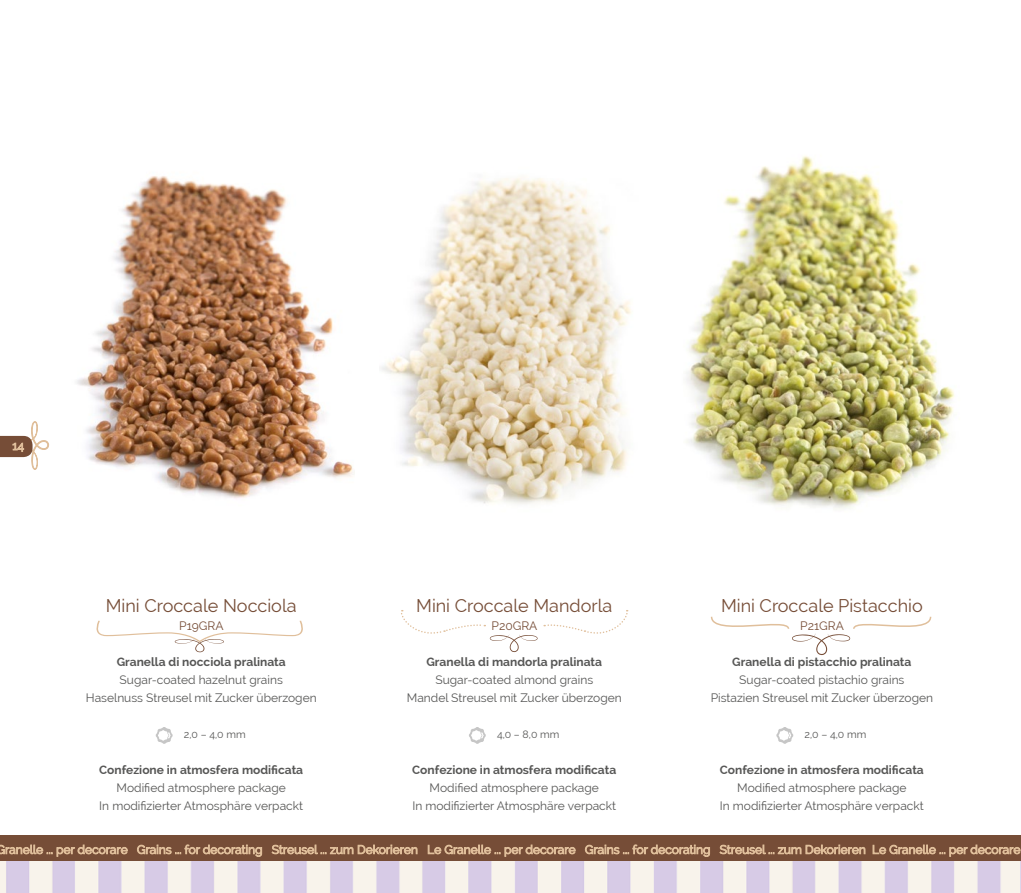
<style>
.page{position:relative;width:1021px;height:893px;background:#fff}
.page>*{position:absolute;margin:0;border:0;box-sizing:border-box;transform-origin:0 0}
.t1{font:18px "Raleway";color:#764d37}
.t2{font:12px/18px "Raleway";color:#575756;text-align:center}
.t3{font:700 12px "Raleway";color:#575756}
.t4{font:12px "Raleway";color:#764d37}
.t5{font:10.5px "Raleway";color:#575756}
</style>
<div class="page">
<img style="left:686px;top:156px;width:269px;height:353px">
<img style="left:381px;top:177px;width:250px;height:327px">
<img style="left:77px;top:176px;width:277px;height:323px">
<img style="left:0;top:860px;width:1021px;height:33px">
<div style="left:0;top:835px;width:1020px;height:26px;background:#764d37"></div>
<svg style="left:0;top:844px;width:128px;height:13px"></svg>
<svg style="left:137px;top:844px;width:125px;height:13px"></svg>
<svg style="left:271px;top:844px;width:146px;height:11px"></svg>
<svg style="left:428px;top:844px;width:147px;height:13px"></svg>
<svg style="left:585px;top:844px;width:125px;height:13px"></svg>
<svg style="left:719px;top:844px;width:146px;height:11px"></svg>
<svg style="left:872px;top:844px;width:148px;height:13px"></svg>
<svg style="left:0;top:421px;width:49px;height:48px"></svg>
<svg style="left:710px;top:616px;width:222px;height:39px"></svg>
<svg style="left:544px;top:610px;width:84px;height:24px"></svg>
<svg style="left:401px;top:610px;width:136px;height:42px"></svg>
<svg style="left:96px;top:621px;width:207px;height:31px"></svg>
<svg style="left:155px;top:727px;width:18px;height:17px"></svg>
<svg style="left:469px;top:727px;width:17px;height:17px"></svg>
<svg style="left:776px;top:727px;width:17px;height:17px"></svg>
<h1 class="t1" style="left:106px;top:595px;width:192px">Mini Croccale Nocciola</h1>
<p class="t4" style="left:179px;top:619px;width:46px">P19GRA</p>
<p class="t3" style="left:117px;top:655px;width:170px">Granella di nocciola pralinata</p>
<p class="t2" style="left:86px;top:671px;width:232px">Sugar-coated hazelnut grains<br>Haselnuss Streusel mit Zucker überzogen</p>
<h1 class="t1" style="left:416px;top:595px;width:198px">Mini Croccale Mandorla</h1>
<p class="t4" style="left:491px;top:619px;width:47px">P20GRA</p>
<p class="t3" style="left:426px;top:655px;width:177px">Granella di mandorla pralinata</p>
<p class="t2" style="left:407px;top:671px;width:216px">Sugar-coated almond grains<br>Mandel Streusel mit Zucker überzogen</p>
<h1 class="t1" style="left:721px;top:595px;width:203px">Mini Croccale Pistacchio</h1>
<p class="t4" style="left:800px;top:619px;width:45px">P21GRA</p>
<p class="t3" style="left:732px;top:655px;width:181px">Granella di pistacchio pralinata</p>
<p class="t2" style="left:710px;top:671px;width:224px">Sugar-coated pistachio grains<br>Pistazien Streusel mit Zucker überzogen</p>
<p class="t5" style="left:184px;top:728px;width:63px">2,0 – 4,0 mm</p>
<p class="t5" style="left:497px;top:728px;width:64px">4,0 – 8,0 mm</p>
<p class="t5" style="left:804px;top:728px;width:63px">2,0 – 4,0 mm</p>
<p class="t3" style="left:99px;top:763px;width:205px">Confezione in atmosfera modificata</p>
<p class="t2" style="left:99px;top:779px;width:205px">Modified atmosphere package<br>In modifizierter Atmosphäre verpackt</p>
<p class="t3" style="left:412px;top:763px;width:205px">Confezione in atmosfera modificata</p>
<p class="t2" style="left:412px;top:779px;width:205px">Modified atmosphere package<br>In modifizierter Atmosphäre verpackt</p>
<p class="t3" style="left:720px;top:763px;width:205px">Confezione in atmosfera modificata</p>
<p class="t2" style="left:720px;top:779px;width:205px">Modified atmosphere package<br>In modifizierter Atmosphäre verpackt</p>
</div>
